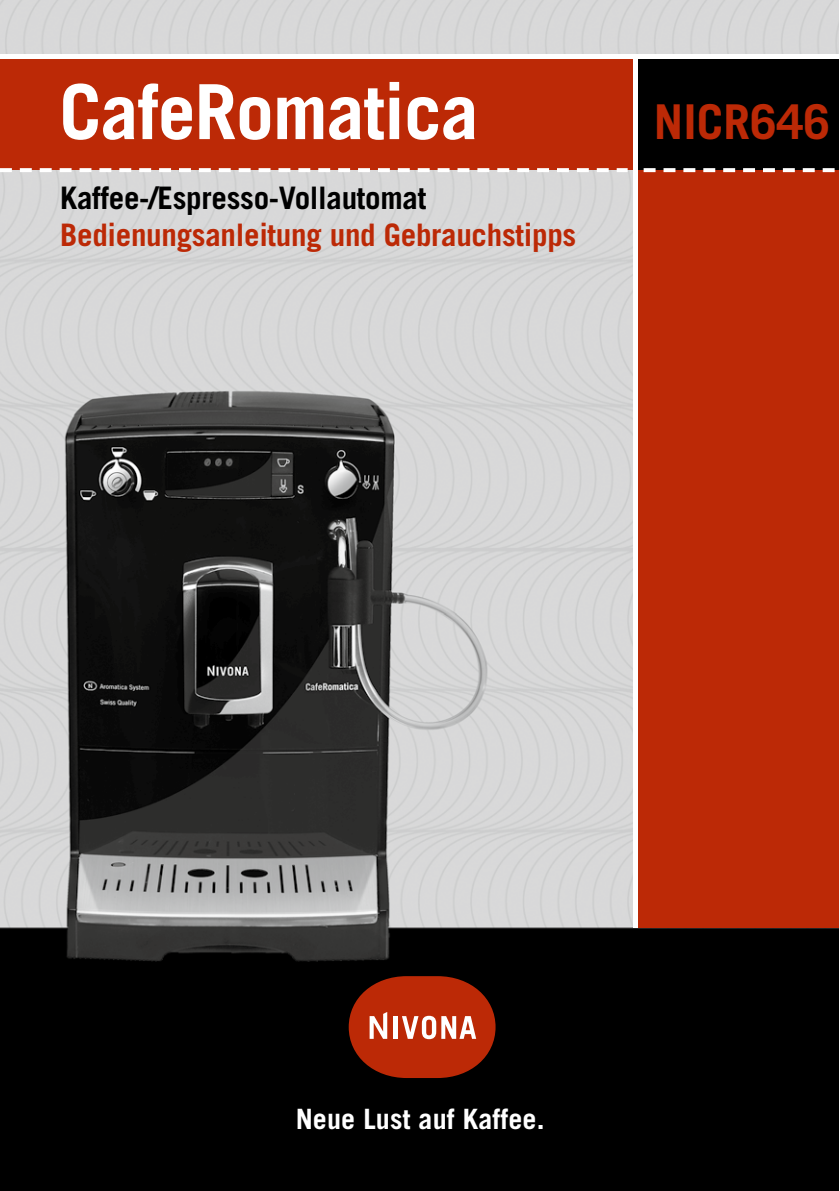
<style>
.page{position:relative;width:840px;height:1191px;background:#fff}
.page>*{position:absolute;margin:0;border:0;box-sizing:border-box;transform-origin:0 0}
.t1{font:700 76px "Trade Gothic LT Std";letter-spacing:-.015em;color:#fff}
.t2{font:700 48px "Trade Gothic LT Std";color:#bc2906}
.t3{font:700 31px "Trade Gothic LT Std";letter-spacing:-.01em;color:#bc2906}
.t4{font:700 31px "Trade Gothic LT Std";letter-spacing:-.01em;color:#000}
.t5{font:700 28px "Trade Gothic LT Std";letter-spacing:.005em;color:#fff}
</style>
<div class="page">
<img style="left:0;top:1px;width:838px;height:1190px">
<div style="left:0;top:57px;width:635px;height:113px;background:#bc2906"></div>
<div style="left:635px;top:57px;width:203px;height:113px;background:#000"></div>
<div style="left:635px;top:170px;width:203px;height:758px;background:#bc2906"></div>
<hr style="left:633px;top:57px;width:4px;height:871px;background:#fff">
<hr style="left:0;top:55px;width:838px;height:4px;background:#fff">
<svg style="left:0;top:168px;width:12px;height:4px"></svg>
<svg style="left:20px;top:168px;width:12px;height:4px"></svg>
<svg style="left:40px;top:168px;width:12px;height:4px"></svg>
<svg style="left:60px;top:168px;width:11px;height:4px"></svg>
<svg style="left:79px;top:168px;width:12px;height:4px"></svg>
<svg style="left:99px;top:168px;width:12px;height:4px"></svg>
<svg style="left:119px;top:168px;width:12px;height:4px"></svg>
<svg style="left:139px;top:168px;width:12px;height:4px"></svg>
<svg style="left:159px;top:168px;width:12px;height:4px"></svg>
<svg style="left:179px;top:168px;width:12px;height:4px"></svg>
<svg style="left:199px;top:168px;width:12px;height:4px"></svg>
<svg style="left:219px;top:168px;width:11px;height:4px"></svg>
<svg style="left:238px;top:168px;width:12px;height:4px"></svg>
<svg style="left:258px;top:168px;width:12px;height:4px"></svg>
<svg style="left:278px;top:168px;width:12px;height:4px"></svg>
<svg style="left:298px;top:168px;width:12px;height:4px"></svg>
<svg style="left:318px;top:168px;width:12px;height:4px"></svg>
<svg style="left:338px;top:168px;width:12px;height:4px"></svg>
<svg style="left:358px;top:168px;width:12px;height:4px"></svg>
<svg style="left:378px;top:168px;width:11px;height:4px"></svg>
<svg style="left:397px;top:168px;width:12px;height:4px"></svg>
<svg style="left:417px;top:168px;width:12px;height:4px"></svg>
<svg style="left:437px;top:168px;width:12px;height:4px"></svg>
<svg style="left:457px;top:168px;width:12px;height:4px"></svg>
<svg style="left:477px;top:168px;width:12px;height:4px"></svg>
<svg style="left:497px;top:168px;width:12px;height:4px"></svg>
<svg style="left:517px;top:168px;width:12px;height:4px"></svg>
<svg style="left:537px;top:168px;width:11px;height:4px"></svg>
<svg style="left:556px;top:168px;width:12px;height:4px"></svg>
<svg style="left:576px;top:168px;width:12px;height:4px"></svg>
<svg style="left:596px;top:168px;width:12px;height:4px"></svg>
<svg style="left:616px;top:168px;width:11px;height:4px"></svg>
<svg style="left:822px;top:168px;width:12px;height:4px"></svg>
<svg style="left:802px;top:168px;width:12px;height:4px"></svg>
<svg style="left:782px;top:168px;width:12px;height:4px"></svg>
<svg style="left:763px;top:168px;width:11px;height:4px"></svg>
<svg style="left:743px;top:168px;width:11px;height:4px"></svg>
<svg style="left:723px;top:168px;width:11px;height:4px"></svg>
<svg style="left:703px;top:168px;width:11px;height:4px"></svg>
<svg style="left:683px;top:168px;width:12px;height:4px"></svg>
<svg style="left:663px;top:168px;width:12px;height:4px"></svg>
<svg style="left:643px;top:168px;width:12px;height:4px"></svg>
<svg style="left:348px;top:976px;width:147px;height:102px;background:#a23419"></svg>
<h1 class="t1" style="left:59px;top:65px;width:421px">CafeRomatica</h1>
<p class="t4" style="left:60px;top:179px;width:367px">Kaffee-/Espresso-Vollautomat</p>
<p class="t3" style="left:60px;top:216px;width:517px">Bedienungsanleitung und Gebrauchstipps</p>
<h2 class="t2" style="left:653px;top:93px;width:178px">NICR646</h2>
<p class="t5" style="left:295px;top:1101px;width:250px">Neue Lust auf Kaffee.</p>
</div>
